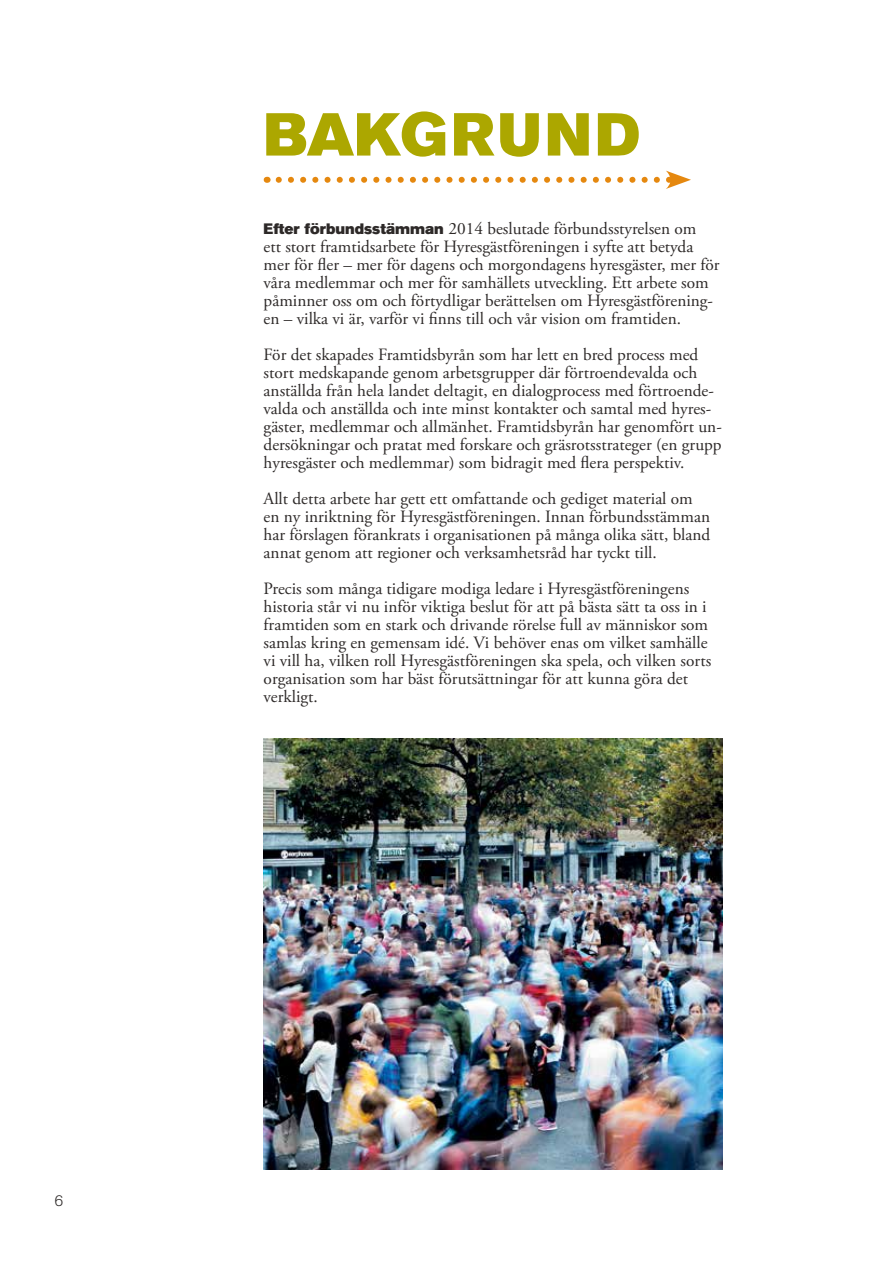
<style>
.page{position:relative;width:893px;height:1263px;background:#fff}
.page>*{position:absolute;margin:0;border:0;box-sizing:border-box;transform-origin:0 0}
.t1{font:60px "Akzidenz Grotesk BE Super";letter-spacing:.065em;color:#aca700}
.t2{font:17.25px/18px "Adobe Garamond Pro";color:#2d2928}
.t3{font:300 15px "Akzidenz Grotesk BE";color:#2d2928}
.s1{font-family:"Akzidenz Grotesk BE Super";font-size:15px}
</style>
<div class="page">
<svg style="left:279px;top:171px;width:412px;height:18px"></svg>
<img style="left:264px;top:738px;width:459px;height:431px">
<p class="t3" style="left:54px;top:1192px;width:10px">6</p>
<h1 class="t1" style="left:264px;top:100px;width:371px">bakgrund</h1>
<p class="t2" style="left:264px;top:220px;width:457px"><span class="s1">Efter förbundsstämman</span> 2014 beslutade förbundsstyrelsen om<br>ett stort framtidsarbete för Hyresgästföreningen i syfte att betyda mer för fler – mer för dagens och morgondagens hyresgäster, mer för våra medlemmar och mer för samhällets utveckling. Ett arbete som påminner oss om och förtydligar berättelsen om Hyresgästförening&shy;en – vilka vi är, varför vi finns till och vår vision om framtiden.</p>
<p class="t2" style="left:264px;top:346px;width:460px">För det skapades Framtidsbyrån som har lett en bred process med stort medskapande genom arbetsgrupper där förtroendevalda och anställda från hela landet deltagit, en dialogprocess med förtroende&shy;valda och anställda och inte minst kontakter och samtal med hyres&shy;gäster, medlemmar och allmänhet. Framtidsbyrån har genomfört un&shy;dersökningar och pratat med forskare och gräsrotsstrateger (en grupp hyresgäster och medlemmar) som bidragit med flera perspektiv.</p>
<p class="t2" style="left:264px;top:490px;width:448px">Allt detta arbete har gett ett omfattande och gediget material om en ny inriktning för Hyresgästföreningen. Innan förbundsstämman har förslagen förankrats i organisationen på många olika sätt, bland annat genom att regioner och verksamhetsråd har tyckt till.</p>
<p class="t2" style="left:264px;top:580px;width:449px">Precis som många tidigare modiga ledare i Hyresgästföreningens historia står vi nu inför viktiga beslut för att på bästa sätt ta oss in i framtiden som en stark och drivande rörelse full av människor som samlas kring en gemensam idé. Vi behöver enas om vilket samhälle vi vill ha, vilken roll Hyresgästföreningen ska spela, och vilken sorts organisation som har bäst förutsättningar för att kunna göra det verkligt.</p>
</div>
